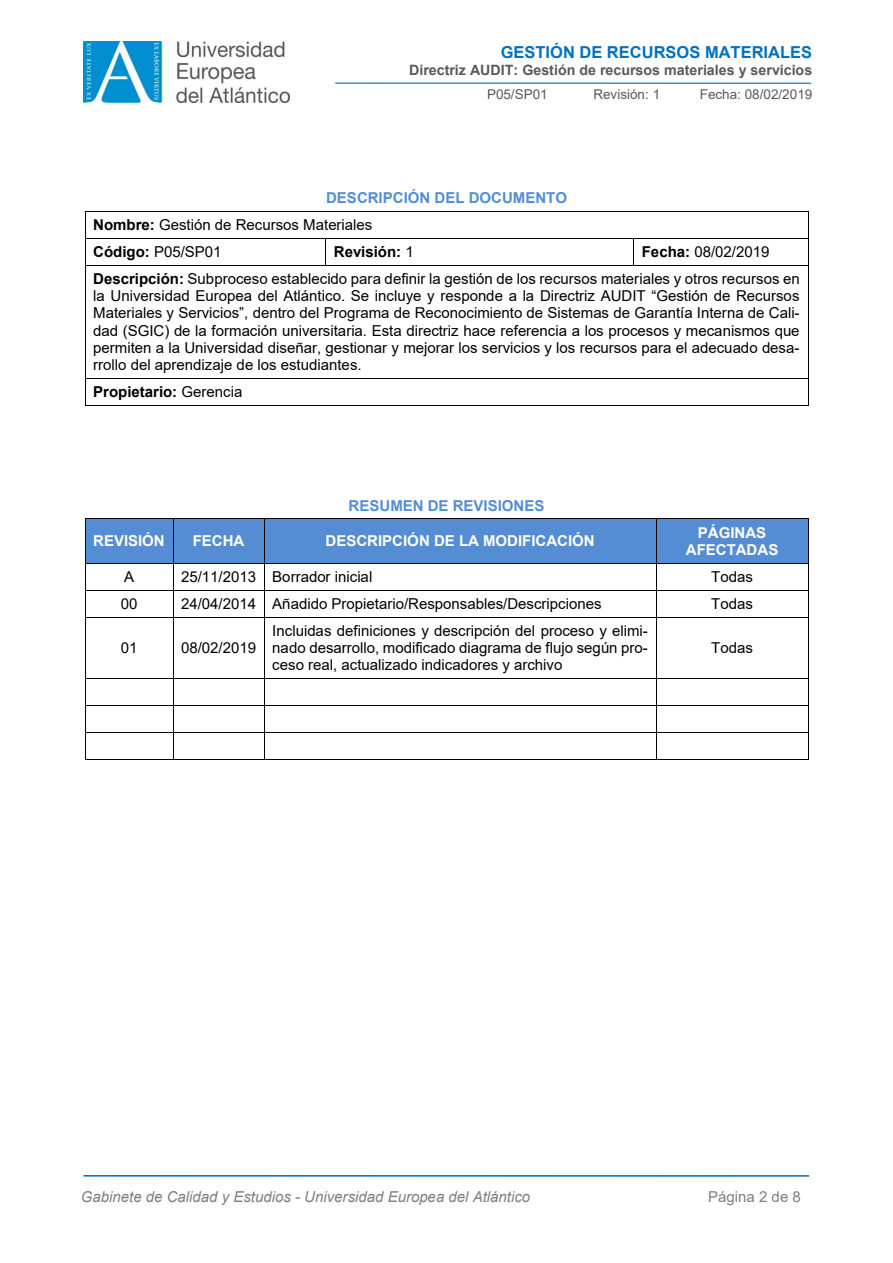
<style>
.page{position:relative;width:893px;height:1263px;background:#fff}
.page>*{position:absolute;margin:0;border:0;box-sizing:border-box;transform-origin:0 0}
.t1{font:700 16.5px "Arial";color:#0070c0}
.t2{font:15px/17.2px "Arial";color:#000}
.t3{font:15px/17.2px "Arial";color:#000}
.t4{font:italic 15px "Arial";color:#7f7f7f}
.t5{font:700 15px/17.2px "Arial";color:#fff;text-align:center}
.t6{font:700 15px "Arial";color:#000}
.t7{font:700 15px "Arial";color:#548dd4}
.t8{font:15px "Arial";color:#7f7f7f}
.t9{font:700 14.25px "Arial";color:#595959}
.t10{font:13.5px "Arial";color:#595959}
.s1{font-weight:700;color:#548dd4}
.s2{font-weight:700}
.s3{font-weight:400}
</style>
<div class="page">
<hr style="left:335px;top:83px;width:476px;height:1px;background:#0070c0">
<hr style="left:83px;top:1175px;width:726px;height:2px;background:#0070c0">
<img style="left:83px;top:42px;width:207px;height:60px">
<hr style="left:86px;top:211px;width:722px;height:1px;background:#000">
<hr style="left:85px;top:238px;width:240px;height:1px;background:#000">
<hr style="left:326px;top:238px;width:307px;height:1px;background:#000">
<hr style="left:634px;top:238px;width:174px;height:1px;background:#000">
<svg style="left:85px;top:211px;width:1px;height:54px"></svg>
<hr style="left:85px;top:265px;width:240px;height:1px;background:#000">
<svg style="left:325px;top:238px;width:1px;height:28px"></svg>
<hr style="left:326px;top:265px;width:307px;height:1px;background:#000">
<svg style="left:633px;top:238px;width:1px;height:28px"></svg>
<hr style="left:634px;top:265px;width:174px;height:1px;background:#000">
<svg style="left:808px;top:211px;width:1px;height:55px"></svg>
<hr style="left:85px;top:266px;width:1px;height:112px;background:#000">
<hr style="left:808px;top:266px;width:1px;height:112px;background:#000">
<hr style="left:85px;top:378px;width:723px;height:1px;background:#000">
<svg style="left:85px;top:379px;width:1px;height:26px"></svg>
<hr style="left:85px;top:405px;width:723px;height:1px;background:#000">
<svg style="left:808px;top:378px;width:1px;height:28px"></svg>
<div style="left:85px;top:519px;width:88px;height:44px;background:#548dd4"></div>
<div style="left:173px;top:519px;width:91px;height:44px;background:#548dd4"></div>
<div style="left:265px;top:519px;width:391px;height:44px;background:#548dd4"></div>
<div style="left:657px;top:519px;width:151px;height:44px;background:#548dd4"></div>
<hr style="left:86px;top:519px;width:87px;height:1px;background:#000">
<hr style="left:173px;top:519px;width:91px;height:1px;background:#000">
<hr style="left:265px;top:519px;width:391px;height:1px;background:#000">
<hr style="left:657px;top:519px;width:151px;height:1px;background:#000">
<hr style="left:85px;top:519px;width:1px;height:44px;background:#000">
<hr style="left:173px;top:519px;width:1px;height:44px;background:#000">
<hr style="left:264px;top:519px;width:1px;height:44px;background:#000">
<hr style="left:656px;top:519px;width:1px;height:44px;background:#000">
<hr style="left:808px;top:519px;width:1px;height:44px;background:#000">
<hr style="left:85px;top:563px;width:88px;height:1px;background:#000">
<hr style="left:173px;top:563px;width:91px;height:1px;background:#000">
<hr style="left:265px;top:563px;width:391px;height:1px;background:#000">
<hr style="left:657px;top:563px;width:151px;height:1px;background:#000">
<hr style="left:85px;top:590px;width:88px;height:1px;background:#000">
<hr style="left:173px;top:590px;width:91px;height:1px;background:#000">
<hr style="left:265px;top:590px;width:391px;height:1px;background:#000">
<hr style="left:657px;top:590px;width:151px;height:1px;background:#000">
<svg style="left:85px;top:564px;width:1px;height:53px"></svg>
<hr style="left:85px;top:617px;width:88px;height:1px;background:#000">
<svg style="left:173px;top:564px;width:1px;height:53px"></svg>
<hr style="left:173px;top:617px;width:91px;height:1px;background:#000">
<svg style="left:264px;top:563px;width:1px;height:54px"></svg>
<hr style="left:265px;top:617px;width:391px;height:1px;background:#000">
<svg style="left:656px;top:563px;width:1px;height:54px"></svg>
<hr style="left:657px;top:617px;width:151px;height:1px;background:#000">
<svg style="left:808px;top:563px;width:1px;height:54px"></svg>
<hr style="left:85px;top:617px;width:1px;height:61px;background:#000">
<hr style="left:173px;top:617px;width:1px;height:61px;background:#000">
<hr style="left:264px;top:617px;width:1px;height:61px;background:#000">
<hr style="left:656px;top:617px;width:1px;height:61px;background:#000">
<hr style="left:808px;top:617px;width:1px;height:61px;background:#000">
<hr style="left:85px;top:678px;width:88px;height:1px;background:#000">
<hr style="left:173px;top:678px;width:91px;height:1px;background:#000">
<hr style="left:265px;top:678px;width:391px;height:1px;background:#000">
<hr style="left:657px;top:678px;width:151px;height:1px;background:#000">
<hr style="left:85px;top:705px;width:88px;height:1px;background:#000">
<hr style="left:173px;top:705px;width:91px;height:1px;background:#000">
<hr style="left:265px;top:705px;width:391px;height:1px;background:#000">
<hr style="left:657px;top:705px;width:151px;height:1px;background:#000">
<hr style="left:85px;top:732px;width:88px;height:1px;background:#000">
<hr style="left:173px;top:732px;width:91px;height:1px;background:#000">
<hr style="left:265px;top:732px;width:391px;height:1px;background:#000">
<hr style="left:657px;top:732px;width:151px;height:1px;background:#000">
<svg style="left:85px;top:679px;width:1px;height:80px"></svg>
<hr style="left:85px;top:759px;width:88px;height:1px;background:#000">
<svg style="left:173px;top:679px;width:1px;height:80px"></svg>
<hr style="left:173px;top:759px;width:91px;height:1px;background:#000">
<svg style="left:264px;top:678px;width:1px;height:82px"></svg>
<hr style="left:265px;top:759px;width:391px;height:1px;background:#000">
<svg style="left:656px;top:678px;width:1px;height:82px"></svg>
<hr style="left:657px;top:759px;width:151px;height:1px;background:#000">
<svg style="left:808px;top:678px;width:1px;height:82px"></svg>
<p class="t1" style="left:501px;top:41px;width:313px">GESTIÓN DE RECURSOS MATERIALES</p>
<p class="t9" style="left:409px;top:60px;width:405px">Directriz AUDIT: Gestión de recursos materiales y servicios</p>
<p class="t10" style="left:487px;top:85px;width:62px">P05/SP01</p>
<p class="t10" style="left:593px;top:85px;width:68px">Revisión: 1</p>
<p class="t10" style="left:700px;top:85px;width:114px">Fecha: 08/02/2019</p>
<p class="t2" style="left:93px;top:184px;width:475px;line-height:27px;text-indent:233px"><span class="s1">DESCRIPCIÓN DEL DOCUMENTO<br></span><span class="s2">Nombre:</span> Gestión de Recursos Materiales<br><span class="s2">Código:</span> P05/SP01</p>
<p class="t2" style="left:93px;top:238px;width:708px;line-height:27px;text-indent:549px"><span class="s2">Fecha:</span> 08/02/2019<br><span class="s2">Descripción:</span> Subproceso establecido para definir la gestión de los recursos materiales y otros recursos en</p>
<p class="t3" style="left:93px;top:287px;width:708px">la Universidad Europea del Atlántico. Se incluye y responde a la Directriz AUDIT “Gestión de Recursos<br>Materiales y Servicios”, dentro del Programa de Reconocimiento de Sistemas de Garantía Interna de Cali-</p>
<p class="t2" style="left:93px;top:322px;width:708px;text-align:justify">dad (SGIC) de la formación universitaria. Esta directriz hace referencia a los procesos y mecanismos que permiten a la Universidad diseñar, gestionar y mejorar los servicios y los recursos para el adecuado desa&shy;rrollo del aprendizaje de los estudiantes.</p>
<p class="t6" style="left:93px;top:381px;width:151px">Propietario: <span class="s3">Gerencia</span></p>
<p class="t6" style="left:334px;top:241px;width:82px">Revisión: <span class="s3">1</span></p>
<p class="t7" style="left:349px;top:495px;width:197px">RESUMEN DE REVISIONES</p>
<p class="t5" style="left:93px;top:533px;width:73px">REVISIÓN</p>
<p class="t5" style="left:193px;top:533px;width:53px">FECHA</p>
<p class="t5" style="left:326px;top:533px;width:271px">DESCRIPCIÓN DE LA MODIFICACIÓN</p>
<p class="t5" style="left:686px;top:524px;width:94px">PÁGINAS<br>AFECTADAS</p>
<p class="t2" style="left:124px;top:568px;width:12px">A</p>
<p class="t2" style="left:181px;top:568px;width:193px">25/11/2013 Borrador inicial</p>
<p class="t2" style="left:711px;top:568px;width:43px">Todas</p>
<p class="t2" style="left:121px;top:595px;width:18px">00</p>
<p class="t2" style="left:181px;top:595px;width:422px">24/04/2014 Añadido Propietario/Responsables/Descripciones</p>
<p class="t2" style="left:711px;top:595px;width:43px">Todas</p>
<p class="t2" style="left:121px;top:639px;width:18px">01</p>
<p class="t2" style="left:181px;top:639px;width:77px">08/02/2019</p>
<p class="t2" style="left:272px;top:622px;width:377px;text-align:justify">Incluidas definiciones y descripción del proceso y elimi&shy;nado desarrollo, modificado diagrama de flujo según pro&shy;ceso real, actualizado indicadores y archivo</p>
<p class="t2" style="left:711px;top:639px;width:43px">Todas</p>
<p class="t4" style="left:81px;top:1187px;width:451px">Gabinete de Calidad y Estudios - Universidad Europea del Atlántico</p>
<p class="t8" style="left:708px;top:1186px;width:94px">Página 2 de 8</p>
</div>
